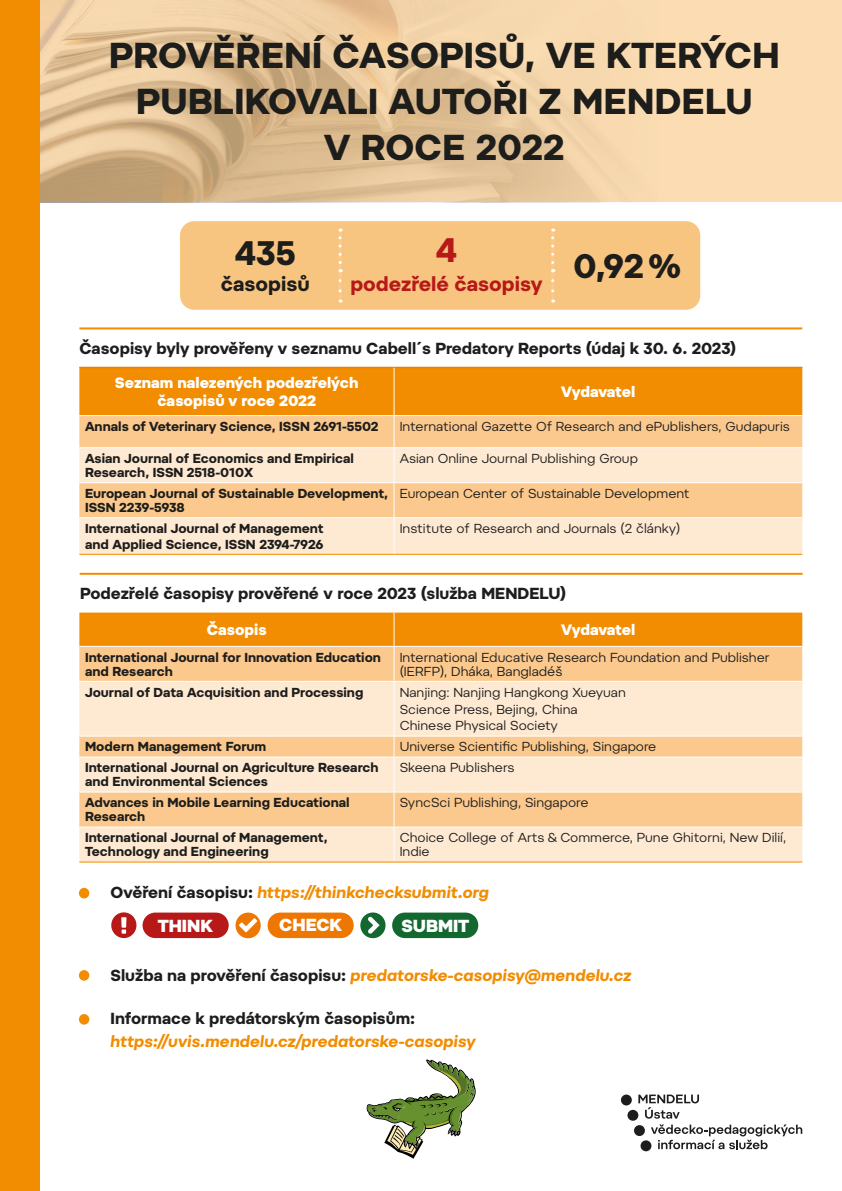
<style>
.page{position:relative;width:842px;height:1191px;background:#fff}
.page>*{position:absolute;margin:0;border:0;box-sizing:border-box;transform-origin:0 0}
.t1{font:700 36px/46px "Pepi";letter-spacing:.01em;color:#1d1d1b;text-align:center}
.t2{font:700 34px "Pepi";color:#1d1d1b}
.t3{font:700 34px "Pepi";color:#b61918}
.t4{font:700 20px "Pepi";color:#b61918}
.t5{font:700 20px "Pepi";color:#1d1d1b}
.t6{font:800 17.4px "Pepi";color:#fff}
.t7{font:700 16px "Pepi";color:#1d1d1b}
.t8{font:italic 700 16px "Pepi";color:#f28c00}
.t9{font:800 15px/18px "Pepi";color:#fff;text-align:center}
.t10{font:800 15px "Pepi";letter-spacing:-.02em;color:#fff}
.t11{font:700 13px/14px "Pepi";color:#1d1d1b}
.t12{font:13px/14px "Pepi";color:#1d1d1b}
.s1{font-style:normal;color:#1d1d1b}
</style>
<div class="page">
<svg style="left:40px;top:0;width:802px;height:202px;background:#e9ca9f"></svg>
<div style="left:0;top:0;width:40px;height:1191px;background:#f28c00"></div>
<div style="left:79px;top:368px;width:723px;height:47px;background:#f28c00"></div>
<div style="left:79px;top:416px;width:723px;height:31px;background:#fbc88d"></div>
<svg style="left:79px;top:448px;width:723px;height:106px;background:#fddebc"></svg>
<hr style="left:79px;top:367px;width:315px;height:1px;background:#ee7701">
<hr style="left:394px;top:367px;width:408px;height:1px;background:#ee7701">
<hr style="left:79px;top:482px;width:315px;height:1px;background:#fff">
<hr style="left:394px;top:482px;width:408px;height:1px;background:#fff">
<hr style="left:79px;top:517px;width:315px;height:1px;background:#fff">
<hr style="left:394px;top:517px;width:408px;height:1px;background:#fff">
<hr style="left:394px;top:368px;width:1px;height:47px;background:#fff">
<hr style="left:394px;top:416px;width:1px;height:31px;background:#fff">
<hr style="left:394px;top:448px;width:1px;height:34px;background:#fff">
<hr style="left:394px;top:483px;width:1px;height:34px;background:#fff">
<hr style="left:394px;top:518px;width:1px;height:36px;background:#fff">
<hr style="left:79px;top:554px;width:315px;height:1px;background:#f28c00">
<hr style="left:394px;top:554px;width:408px;height:1px;background:#f28c00">
<div style="left:79px;top:612px;width:723px;height:34px;background:#f28c00"></div>
<div style="left:79px;top:647px;width:723px;height:34px;background:#fbc88d"></div>
<svg style="left:79px;top:682px;width:723px;height:179px;background:#fddfbe"></svg>
<hr style="left:394px;top:612px;width:1px;height:34px;background:#fff">
<hr style="left:394px;top:647px;width:1px;height:34px;background:#fff">
<hr style="left:394px;top:682px;width:1px;height:53px;background:#fff">
<hr style="left:79px;top:735px;width:315px;height:1px;background:#fff">
<hr style="left:394px;top:735px;width:408px;height:1px;background:#fff">
<svg style="left:394px;top:736px;width:1px;height:20px"></svg>
<hr style="left:79px;top:756px;width:315px;height:1px;background:#fff">
<hr style="left:394px;top:756px;width:408px;height:1px;background:#fff">
<hr style="left:394px;top:757px;width:1px;height:34px;background:#fff">
<hr style="left:79px;top:791px;width:315px;height:1px;background:#fff">
<hr style="left:394px;top:791px;width:408px;height:1px;background:#fff">
<hr style="left:394px;top:792px;width:1px;height:34px;background:#fff">
<hr style="left:79px;top:826px;width:315px;height:1px;background:#fff">
<hr style="left:394px;top:826px;width:408px;height:1px;background:#fff">
<hr style="left:394px;top:827px;width:1px;height:34px;background:#fff">
<hr style="left:79px;top:861px;width:315px;height:1px;background:#f28c00">
<hr style="left:394px;top:861px;width:408px;height:1px;background:#f28c00">
<div style="left:180px;top:221px;width:520px;height:89px;background:#f8c580;border-radius:14px"></div>
<hr style="left:339px;top:230px;width:3px;height:41px;background:#fbc88d">
<hr style="left:551px;top:230px;width:3px;height:41px;background:#fbc88d">
<hr style="left:339px;top:271px;width:3px;height:30px;background:#fbc88d">
<hr style="left:551px;top:271px;width:3px;height:30px;background:#fbc88d">
<svg style="left:339px;top:228px;width:3px;height:35px"></svg>
<svg style="left:551px;top:228px;width:3px;height:35px"></svg>
<svg style="left:339px;top:269px;width:3px;height:22px"></svg>
<svg style="left:551px;top:269px;width:3px;height:22px"></svg>
<hr style="left:79px;top:327px;width:723px;height:2px;background:#f28c00">
<hr style="left:80px;top:573px;width:722px;height:2px;background:#f28c00">
<div style="left:143px;top:912px;width:86px;height:26px;background:#b61918;border-radius:13px"></div>
<div style="left:111px;top:912px;width:25px;height:26px;background:#b61918;border-radius:50%"></div>
<svg style="left:121px;top:917px;width:5px;height:16px"></svg>
<div style="left:268px;top:912px;width:86px;height:26px;background:#ee7701;border-radius:13px"></div>
<div style="left:236px;top:912px;width:25px;height:26px;background:#ee7701;border-radius:50%"></div>
<svg style="left:239px;top:918px;width:18px;height:14px"></svg>
<div style="left:392px;top:912px;width:86px;height:26px;background:#13682f;border-radius:13px"></div>
<div style="left:360px;top:912px;width:25px;height:26px;background:#13682f;border-radius:50%"></div>
<svg style="left:368px;top:916px;width:12px;height:18px"></svg>
<div style="left:79px;top:888px;width:10px;height:10px;background:#f28c00;border-radius:50%"></div>
<div style="left:79px;top:970px;width:10px;height:10px;background:#f28c00;border-radius:50%"></div>
<div style="left:79px;top:1014px;width:10px;height:10px;background:#f28c00;border-radius:50%"></div>
<svg style="left:366px;top:1059px;width:110px;height:99px"></svg>
<div style="left:634px;top:1125px;width:11px;height:11px;background:#1d1d1b;border-radius:50%"></div>
<div style="left:640px;top:1140px;width:11px;height:11px;background:#1d1d1b;border-radius:50%"></div>
<div style="left:621px;top:1094px;width:11px;height:11px;background:#1d1d1b;border-radius:50%"></div>
<div style="left:627px;top:1109px;width:11px;height:11px;background:#1d1d1b;border-radius:50%"></div>
<svg style="left:638px;top:1094px;width:164px;height:55px"></svg>
<h1 class="t1" style="left:109px;top:31px;width:672px">PROVĚŘENÍ ČASOPISŮ, VE KTERÝCH<br>PUBLIKOVALI AUTOŘI Z MENDELU<br>V ROCE 2022</h1>
<h2 class="t2" style="left:235px;top:232px;width:62px">435</h2>
<h2 class="t3" style="left:436px;top:229px;width:23px">4</h2>
<h3 class="t5" style="left:221px;top:272px;width:91px">časopisů</h3>
<h3 class="t4" style="left:350px;top:272px;width:333px">podezřelé časopisy <sup>0,92%</sup></h3>
<p class="t7" style="left:79px;top:339px;width:658px">Časopisy byly prověřeny v seznamu Cabell´s Predatory Reports (údaj k 30. 6. 2023)</p>
<p class="t9" style="left:115px;top:373px;width:245px">Seznam nalezených podezřelých časopisů v roce 2022</p>
<p class="t10" style="left:561px;top:382px;width:76px">Vydavatel</p>
<p class="t11" style="left:85px;top:419px;width:295px">Annals of Veterinary Science, ISSN 2691-5502</p>
<p class="t12" style="left:400px;top:419px;width:392px">International Gazette Of Research and ePublishers, Gudapuris</p>
<p class="t11" style="left:85px;top:451px;width:270px">Asian Journal of Economics and Empirical<br>Research, ISSN 2518-010X</p>
<p class="t12" style="left:400px;top:451px;width:240px">Asian Online Journal Publishing Group</p>
<p class="t11" style="left:85px;top:486px;width:305px">European Journal of Sustainable Development,<br>ISSN 2239-5938</p>
<p class="t12" style="left:400px;top:486px;width:291px">European Center of Sustainable Development</p>
<p class="t11" style="left:85px;top:520px;width:240px;line-height:15.6px">International Journal of Management and Applied Science, ISSN 2394-7926</p>
<p class="t12" style="left:400px;top:521px;width:282px">Institute of Research and Journals (2 články)</p>
<p class="t7" style="left:80px;top:583px;width:488px">Podezřelé časopisy prověřené v roce 2023 (služba MENDELU)</p>
<p class="t9" style="left:207px;top:620px;width:62px">Časopis</p>
<p class="t10" style="left:561px;top:620px;width:76px">Vydavatel</p>
<p class="t11" style="left:85px;top:650px;width:298px">International Journal for Innovation Education and Research</p>
<p class="t12" style="left:400px;top:650px;width:371px">International Educative Research Foundation and Publisher (IERFP), Dháka, Bangladéš</p>
<p class="t11" style="left:85px;top:685px;width:280px">Journal of Data Acquisition and Processing</p>
<p class="t12" style="left:400px;top:683px;width:228px;line-height:16.9px">Nanjing: Nanjing Hangkong Xueyuan<br>Science Press, Bejing, China<br>Chinese Physical Society</p>
<p class="t11" style="left:85px;top:739px;width:183px">Modern Management Forum</p>
<p class="t12" style="left:400px;top:739px;width:258px">Universe Scientific Publishing, Singapore</p>
<p class="t11" style="left:85px;top:760px;width:295px">International Journal on Agriculture Research and Environmental Sciences</p>
<p class="t12" style="left:400px;top:760px;width:116px">Skeena Publishers</p>
<p class="t11" style="left:85px;top:795px;width:266px">Advances in Mobile Learning Educational<br>Research</p>
<p class="t12" style="left:400px;top:795px;width:190px">SyncSci Publishing, Singapore</p>
<p class="t11" style="left:85px;top:830px;width:244px">International Journal of Management,<br>Technology and Engineering</p>
<p class="t12" style="left:400px;top:830px;width:388px">Choice College of Arts &amp; Commerce, Pune Ghitorni, New Dilií,<br>Indie</p>
<p class="t8" style="left:111px;top:883px;width:380px"><span class="s1">Ověření časopisu:</span> https://thinkchecksubmit.org</p>
<h3 class="t6" style="left:158px;top:915px;width:56px">THINK</h3>
<h3 class="t6" style="left:279px;top:914px;width:64px">CHECK</h3>
<h3 class="t6" style="left:401px;top:915px;width:69px">SUBMIT</h3>
<p class="t8" style="left:111px;top:965px;width:522px"><span class="s1">Služba na prověření časopisu:</span> predatorske-casopisy@mendelu.cz</p>
<p class="t7" style="left:111px;top:1008px;width:306px">Informace k predátorským časopisům:</p>
<p class="t8" style="left:111px;top:1031px;width:367px">https://uvis.mendelu.cz/predatorske-casopisy</p>
</div>
